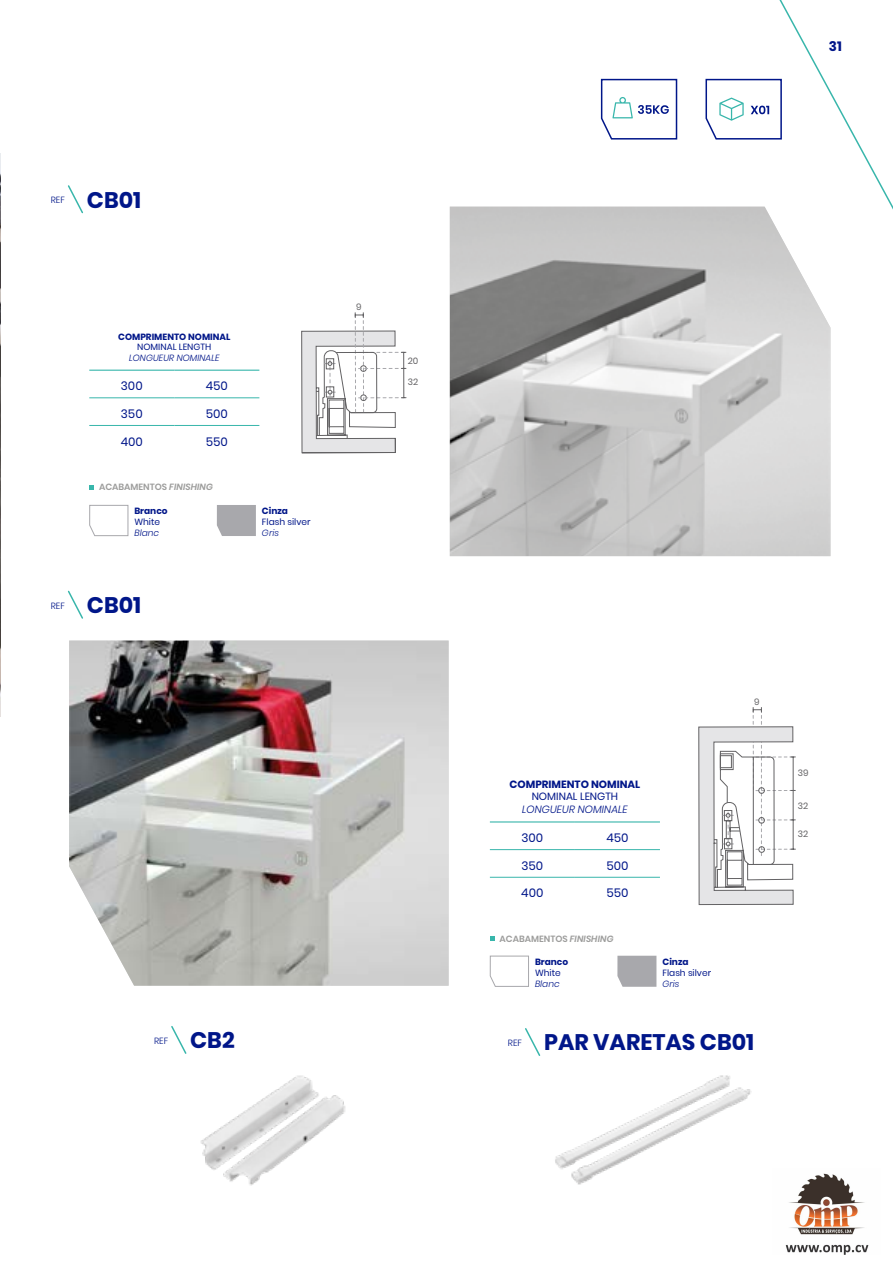
<style>
.page{position:relative;width:893px;height:1263px;background:#fff}
.page>*{position:absolute;margin:0;border:0;box-sizing:border-box;transform-origin:0 0}
.t1{font:700 22.5px "Poppins";color:#001689}
.t2{font:700 13.5px "Poppins";color:#001689}
.t3{font:12px "Poppins";color:#001689}
.t4{font:700 10.5px "Poppins";color:#001689}
.t5{font:italic 300 10.5px "Poppins";color:#001689}
.t6{font:10.5px "Poppins";color:#001689}
.t7{font:9px "Poppins";color:#001689}
.t8{font:700 9px "Poppins";color:#001689}
.t9{font:600 9px "Poppins";color:#9d9d9c}
.t10{font:italic 300 9px "Poppins";color:#001689}
.t11{font:300 9px "Poppins";color:#001689}
.t12{font:9px "Poppins";letter-spacing:-.005em;color:#636264}
.s1{font-style:italic}
</style>
<div class="page">
<svg style="left:68px;top:185px;width:15px;height:29px"></svg>
<svg style="left:67px;top:590px;width:16px;height:29px"></svg>
<svg style="left:171px;top:1026px;width:16px;height:28px"></svg>
<svg style="left:525px;top:1028px;width:16px;height:28px"></svg>
<img style="left:0;top:154px;width:1px;height:563px">
<img style="left:69px;top:640px;width:380px;height:346px">
<img style="left:450px;top:207px;width:380px;height:349px">
<hr style="left:89px;top:370px;width:85px;height:1px;background:#38b6ab">
<hr style="left:174px;top:370px;width:85px;height:1px;background:#38b6ab">
<hr style="left:89px;top:398px;width:85px;height:1px;background:#38b6ab">
<hr style="left:174px;top:398px;width:85px;height:1px;background:#38b6ab">
<hr style="left:89px;top:425px;width:85px;height:1px;background:#38b6ab">
<hr style="left:174px;top:425px;width:85px;height:1px;background:#38b6ab">
<hr style="left:490px;top:821px;width:85px;height:1px;background:#38b6ab">
<hr style="left:575px;top:821px;width:85px;height:1px;background:#38b6ab">
<hr style="left:490px;top:849px;width:85px;height:1px;background:#38b6ab">
<hr style="left:575px;top:849px;width:85px;height:1px;background:#38b6ab">
<hr style="left:490px;top:877px;width:85px;height:1px;background:#38b6ab">
<hr style="left:575px;top:877px;width:85px;height:1px;background:#38b6ab">
<img style="left:200px;top:1075px;width:146px;height:111px">
<img style="left:555px;top:1077px;width:165px;height:108px">
<svg style="left:301px;top:312px;width:105px;height:141px"></svg>
<svg style="left:698px;top:320px;width:96px;height:585px"></svg>
<svg style="left:699px;top:707px;width:96px;height:197px"></svg>
<svg style="left:720px;top:240px;width:55px;height:872px"></svg>
<svg style="left:89px;top:505px;width:40px;height:32px"></svg>
<svg style="left:217px;top:505px;width:39px;height:31px"></svg>
<svg style="left:489px;top:955px;width:40px;height:32px"></svg>
<svg style="left:617px;top:956px;width:39px;height:31px"></svg>
<svg style="left:705px;top:0;width:188px;height:240px"></svg>
<svg style="left:600px;top:78px;width:78px;height:62px"></svg>
<svg style="left:89px;top:485px;width:5px;height:5px"></svg>
<svg style="left:490px;top:936px;width:5px;height:5px"></svg>
<img style="left:785px;top:1173px;width:84px;height:81px">
<h2 class="t2" style="left:829px;top:38px;width:14px">31</h2>
<p class="t11" style="left:51px;top:195px;width:16px">REF</p>
<h1 class="t1" style="left:87px;top:187px;width:56px">CB01</h1>
<p class="t8" style="left:118px;top:331px;width:114px">COMPRIMENTO NOMINAL</p>
<p class="t7" style="left:137px;top:342px;width:76px">NOMINAL LENGTH</p>
<p class="t10" style="left:129px;top:353px;width:92px">LONGUEUR NOMINALE</p>
<h3 class="t3" style="left:121px;top:379px;width:23px">300</h3>
<h3 class="t3" style="left:206px;top:379px;width:24px">450</h3>
<h3 class="t3" style="left:121px;top:407px;width:23px">350</h3>
<h3 class="t3" style="left:206px;top:407px;width:24px">500</h3>
<h3 class="t3" style="left:121px;top:434px;width:24px">400</h3>
<h3 class="t3" style="left:206px;top:434px;width:24px">550</h3>
<p class="t9" style="left:99px;top:482px;width:115px">ACABAMENTOS <span class="s1">FINISHING</span></p>
<p class="t8" style="left:134px;top:506px;width:35px">Branco</p>
<p class="t7" style="left:134px;top:517px;width:27px">White</p>
<p class="t10" style="left:134px;top:528px;width:26px">Blanc</p>
<p class="t11" style="left:51px;top:600px;width:16px">REF</p>
<h1 class="t1" style="left:87px;top:592px;width:56px">CB01</h1>
<p class="t8" style="left:262px;top:506px;width:28px">Cinza</p>
<p class="t7" style="left:262px;top:517px;width:50px">Flash silver</p>
<p class="t10" style="left:262px;top:528px;width:18px">Gris</p>
<p class="t12" style="left:356px;top:302px;width:7px">9</p>
<p class="t12" style="left:408px;top:355px;width:12px">20</p>
<p class="t12" style="left:408px;top:377px;width:12px">32</p>
<p class="t4" style="left:509px;top:778px;width:132px">COMPRIMENTO NOMINAL</p>
<p class="t6" style="left:532px;top:791px;width:88px">NOMINAL LENGTH</p>
<p class="t5" style="left:522px;top:803px;width:107px">LONGUEUR NOMINALE</p>
<h3 class="t3" style="left:521px;top:831px;width:23px">300</h3>
<h3 class="t3" style="left:606px;top:831px;width:24px">450</h3>
<h3 class="t3" style="left:521px;top:858px;width:23px">350</h3>
<h3 class="t3" style="left:606px;top:858px;width:24px">500</h3>
<h3 class="t3" style="left:521px;top:886px;width:24px">400</h3>
<h3 class="t3" style="left:606px;top:886px;width:24px">550</h3>
<p class="t9" style="left:500px;top:933px;width:115px">ACABAMENTOS <span class="s1">FINISHING</span></p>
<p class="t8" style="left:535px;top:957px;width:35px">Branco</p>
<p class="t7" style="left:535px;top:967px;width:27px">White</p>
<p class="t10" style="left:535px;top:978px;width:26px">Blanc</p>
<p class="t8" style="left:663px;top:957px;width:28px">Cinza</p>
<p class="t7" style="left:663px;top:967px;width:50px">Flash silver</p>
<p class="t10" style="left:663px;top:978px;width:18px">Gris</p>
<p class="t12" style="left:754px;top:697px;width:7px">9</p>
<p class="t11" style="left:154px;top:1035px;width:16px">REF</p>
<h1 class="t1" style="left:190px;top:1027px;width:46px">CB2</h1>
<p class="t11" style="left:508px;top:1037px;width:16px">REF</p>
<h1 class="t1" style="left:544px;top:1029px;width:212px">PAR VARETAS CB01</h1>
<p class="t12" style="left:798px;top:768px;width:12px">39</p>
<p class="t12" style="left:798px;top:800px;width:12px">32</p>
<p class="t12" style="left:798px;top:828px;width:12px">32</p>
</div>
